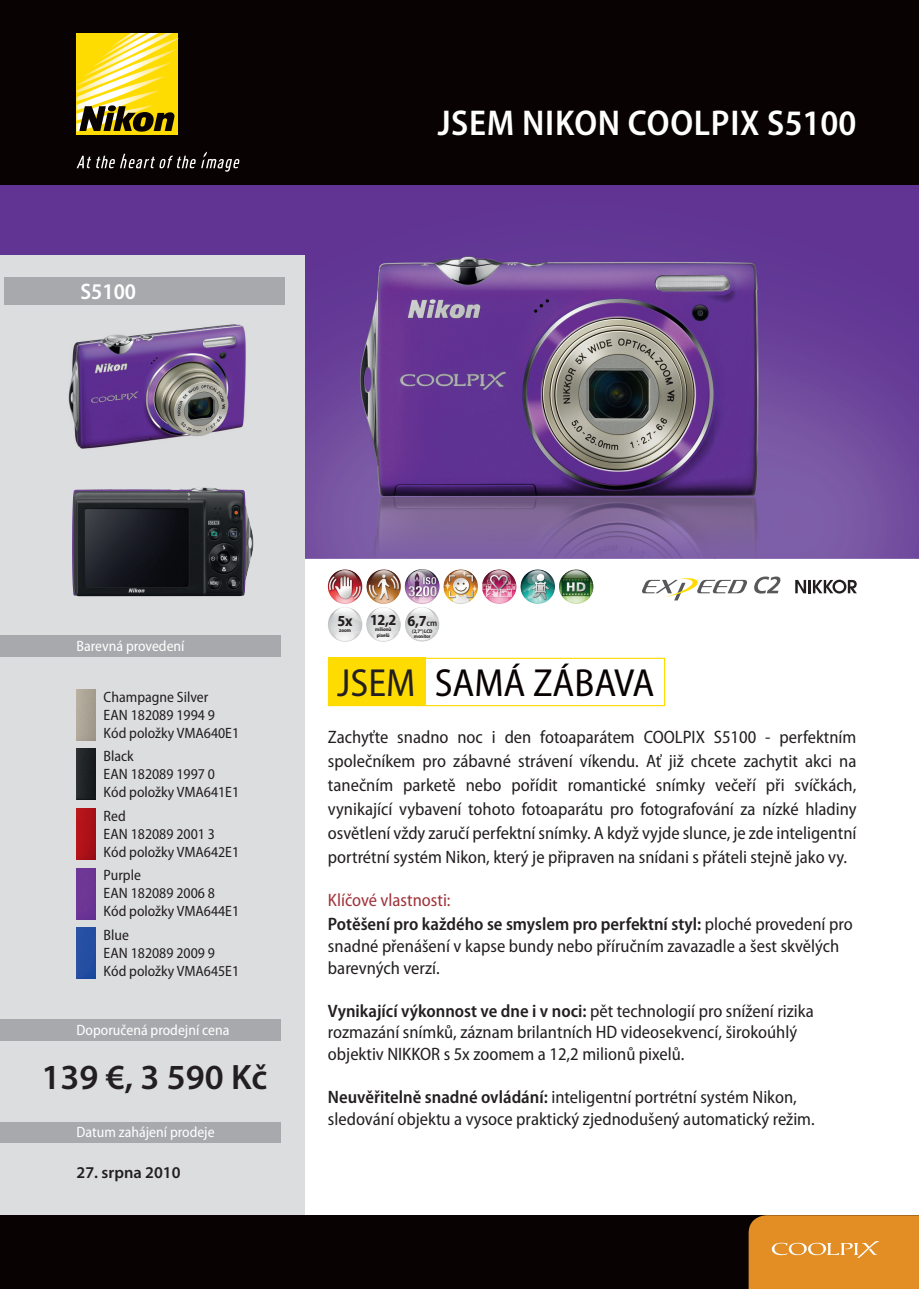
<style>
.page{position:relative;width:919px;height:1289px;background:#fff}
.page>*{position:absolute;margin:0;border:0;box-sizing:border-box;transform-origin:0 0}
.t1{font:semi-condensed 39.3px "Myriad Pro";color:#080302}
.t2{font:600 semi-condensed 36px "Myriad Pro";letter-spacing:.02em;color:#fff}
.t3{font:600 35.4px "Myriad Pro";color:#231f20}
.t4{font:600 semi-condensed 22.5px "Myriad Pro";color:#fff}
.t5{font:semi-condensed 18px/24px "Myriad Pro";color:#231f20}
.t6{font:600 semi-condensed 18px/24.6px "Myriad Pro";color:#231f20}
.t7{font:600 16.5px "Myriad Pro";color:#231f20}
.t8{font:700 semi-condensed 15.45px "Myriad Pro";color:#231f20}
.t9{font:semi-condensed 15px/18px "Myriad Pro";color:#231f20}
.t10{font:semi-condensed 15px "Myriad Pro";color:#fff}
.t11{font:700 semi-condensed 5.25px/6px "Myriad Pro";letter-spacing:-.02em;color:#231f20;text-align:center}
.s1{font-weight:600;font-size:9px}
.s2{color:#231f20}
.s3{font-weight:400;color:#9f333a}
.s4{font-weight:400}
.s5{font-weight:600}
</style>
<div class="page">
<img style="left:0;top:184px;width:918px;height:107px">
<img style="left:304px;top:291px;width:614px;height:268px">
<div style="left:0;top:255px;width:304px;height:1030px;background:#dcdddf"></div>
<div style="left:0;top:0;width:918px;height:184px;background:#080302"></div>
<div style="left:0;top:1215px;width:918px;height:73px;background:#080302"></div>
<svg style="left:77px;top:152px;width:162px;height:20px"></svg>
<div style="left:77px;top:33px;width:101px;height:102px;background:#ffdc01"></div>
<svg style="left:77px;top:33px;width:101px;height:99px"></svg>
<svg style="left:748px;top:1215px;width:170px;height:73px;background:#e08f2a"></svg>
<img style="left:72px;top:487px;width:181px;height:109px">
<img style="left:328px;top:569px;width:34px;height:35px;border-radius:50%">
<img style="left:366px;top:569px;width:35px;height:35px;border-radius:50%">
<img style="left:443px;top:569px;width:35px;height:35px;border-radius:50%">
<img style="left:482px;top:569px;width:34px;height:35px;border-radius:50%">
<img style="left:559px;top:569px;width:34px;height:35px;border-radius:50%">
<img style="left:520px;top:569px;width:35px;height:35px;border-radius:50%">
<img style="left:405px;top:569px;width:34px;height:35px;border-radius:50%">
<img style="left:366px;top:607px;width:35px;height:34px;border-radius:50%">
<img style="left:405px;top:607px;width:34px;height:34px;border-radius:50%">
<img style="left:68px;top:324px;width:178px;height:125px">
<svg style="left:795px;top:579px;width:61px;height:14px"></svg>
<svg style="left:754px;top:576px;width:27px;height:17px"></svg>
<svg style="left:642px;top:578px;width:105px;height:22px"></svg>
<img style="left:328px;top:607px;width:34px;height:34px;border-radius:50%">
<div style="left:4px;top:277px;width:281px;height:28px;background:#a8a9ad"></div>
<div style="left:0;top:1121px;width:281px;height:21px;background:#a8a9ad"></div>
<div style="left:0;top:635px;width:281px;height:21px;background:#a8a9ad"></div>
<div style="left:0;top:1019px;width:281px;height:21px;background:#a8a9ad"></div>
<img style="left:77px;top:749px;width:19px;height:51px">
<img style="left:77px;top:808px;width:19px;height:51px">
<img style="left:77px;top:868px;width:19px;height:51px">
<img style="left:77px;top:927px;width:19px;height:51px">
<div style="left:328px;top:657px;width:337px;height:49px;border:1px solid #ffdc01"></div>
<div style="left:328px;top:657px;width:97px;height:49px;background:#ffdc01"></div>
<p class="t4" style="left:81px;top:283px;width:57px">S5100</p>
<h2 class="t2" style="left:437px;top:109px;width:420px">JSEM NIKON COOLPIX S5100</h2>
<p class="t10" style="left:77px;top:640px;width:109px">Barevná provedení</p>
<p class="t9" style="left:104px;top:688px;width:137px">Champagne Silver<br>EAN 182089 1994 9<br>Kód položky VMA640E1</p>
<p class="t9" style="left:104px;top:748px;width:137px">Black<br>EAN 182089 1997 0<br>Kód položky VMA641E1</p>
<p class="t9" style="left:104px;top:808px;width:137px">Red<br>EAN 182089 2001 3<br>Kód položky VMA642E1</p>
<p class="t9" style="left:104px;top:867px;width:137px">Purple<br>EAN 182089 2006 8<br>Kód položky VMA644E1</p>
<p class="t9" style="left:104px;top:927px;width:137px">Blue<br>EAN 182089 2009 9<br>Kód položky VMA645E1</p>
<p class="t10" style="left:77px;top:1024px;width:154px">Doporučená prodejní cena</p>
<h3 class="t3" style="left:42px;top:1063px;width:227px">139 €, 3 590 Kč</h3>
<p class="t10" style="left:77px;top:1126px;width:139px">Datum zahájení prodeje</p>
<p class="t7" style="left:77px;top:1165px;width:106px">27. srpna 2010</p>
<p class="t8" style="left:337px;top:615px;width:17px">5x</p>
<p class="t11" style="left:339px;top:628px;width:13px">zoom</p>
<p class="t8" style="left:370px;top:614px;width:28px">12,2</p>
<p class="t11" style="left:375px;top:627px;width:18px">milionů pixelů</p>
<p class="t8" style="left:407px;top:615px;width:31px">6,7<span class="s1">cm</span></p>
<p class="t11" style="left:412px;top:628px;width:22px;line-height:5.2px">(2,7“) LCD monitor</p>
<h1 class="t1" style="left:337px;top:668px;width:319px"><span class="s2">JSEM</span> SAMÁ ZÁBAVA</h1>
<p class="t5" style="left:328px;top:726px;width:530px;text-align:justify">Zachyťte snadno noc i den fotoaparátem COOLPIX S5100 - perfektním společníkem pro zábavné strávení víkendu. Ať již chcete zachytit akci na tanečním parketě nebo pořídit romantické snímky večeří při svíčkách, vynikající vybavení tohoto fotoaparátu pro fotografování za nízké hladiny osvětlení vždy zaručí perfektní snímky. A když vyjde slunce, je zde inteligentní portrétní systém Nikon, který je připraven na snídani s přáteli stejně jako vy.</p>
<p class="t6" style="left:328px;top:888px;width:526px"><span class="s3">Klíčové vlastnosti:<br></span>Potěšení pro každého se smyslem pro perfektní styl: <span class="s4">ploché provedení pro</span></p>
<p class="t5" style="left:328px;top:936px;width:513px;line-height:21.6px">snadné přenášení v kapse bundy nebo příručním zavazadle a šest skvělých barevných verzí.</p>
<p class="t5" style="left:328px;top:1001px;width:487px;line-height:21.6px"><span class="s5">Vynikající výkonnost ve dne i v noci:</span> pět technologií pro snížení rizika rozmazání snímků, záznam brilantních HD videosekvencí, širokoúhlý objektiv NIKKOR s 5x zoomem a 12,2 milionů pixelů.</p>
<p class="t5" style="left:328px;top:1087px;width:488px;line-height:21.6px"><span class="s5">Neuvěřitelně snadné ovládání:</span> inteligentní portrétní systém Nikon, sledování objektu a vysoce praktický zjednodušený automatický režim.</p>
</div>
